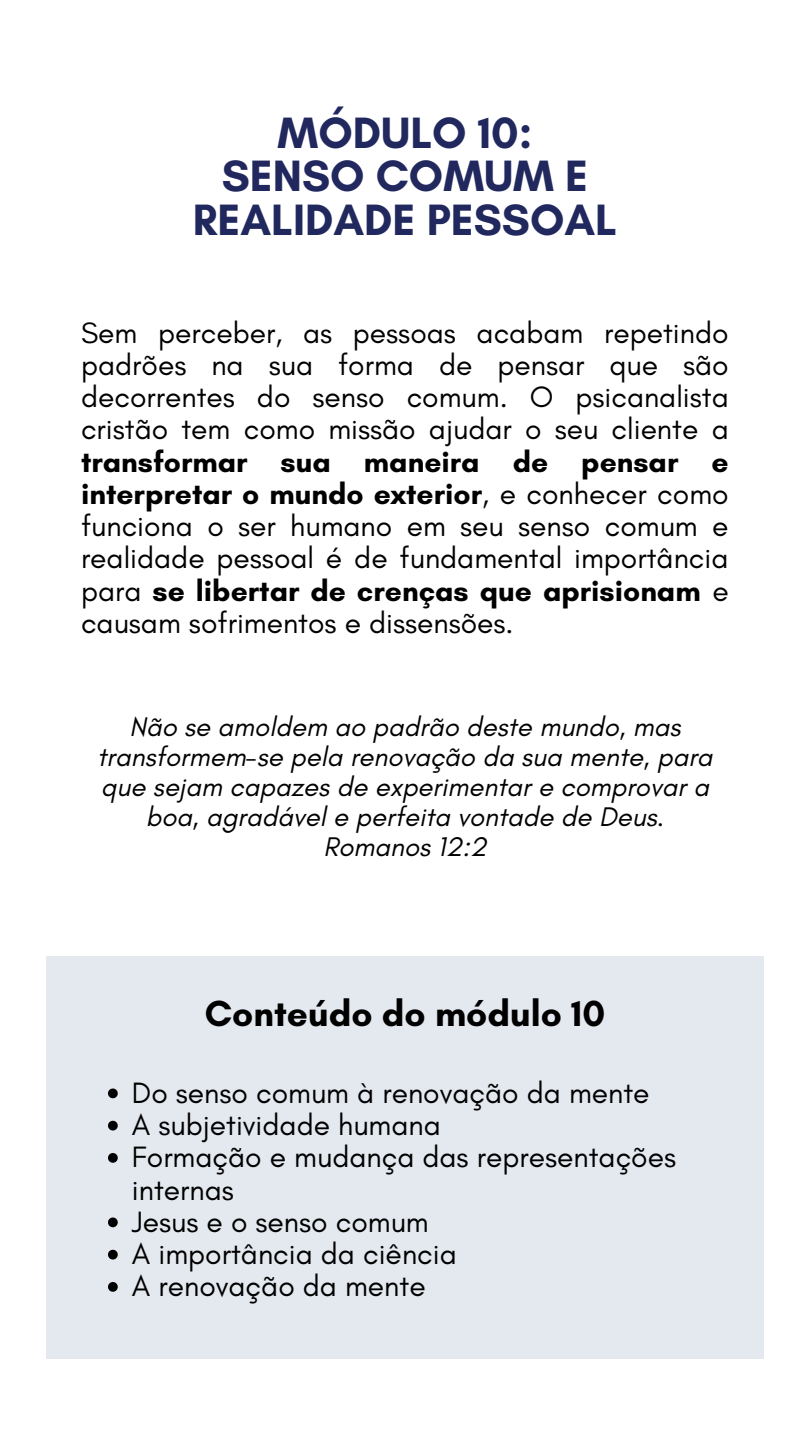
<style>
.page{position:relative;width:810px;height:1440px;background:#fff}
.page>*{position:absolute;margin:0;border:0;box-sizing:border-box;transform-origin:0 0}
.t1{font:700 44.7px/43.5px "Glacial Indifference";color:#20285e;text-align:center}
.t2{font:700 37px "Glacial Indifference";color:#000}
.t3{font:30px/32.2px "Glacial Indifference";color:#000;text-align:justify}
.t4{font:italic 27.5px/30px "Glacial Indifference";color:#000;text-align:center}
.s1{font-weight:700}
</style>
<div class="page">
<div style="left:46px;top:956px;width:718px;height:403px;background:#e4e9ef"></div>
<svg style="left:108px;top:1089px;width:10px;height:9px"></svg>
<svg style="left:108px;top:1121px;width:10px;height:10px"></svg>
<svg style="left:108px;top:1153px;width:10px;height:10px"></svg>
<svg style="left:108px;top:1218px;width:10px;height:9px"></svg>
<svg style="left:108px;top:1250px;width:10px;height:10px"></svg>
<svg style="left:108px;top:1282px;width:10px;height:10px"></svg>
<h1 class="t1" style="left:193px;top:111px;width:426px">MÓDULO 10:<br>SENSO COMUM E<br>REALIDADE PESSOAL</h1>
<p class="t3" style="left:81px;top:316px;width:649px">Sem perceber, as pessoas acabam repetindo padrões na sua forma de pensar que são decorrentes do senso comum. O psicanalista cristão tem como missão ajudar o seu cliente a</p>
<p class="t3" style="left:81px;top:445px;width:649px"><span class="s1">transformar sua maneira de pensar e interpretar o mundo exterior</span>, e conhecer como funciona o ser humano em seu senso comum e realidade pessoal é de fundamental importância para <span class="s1">se libertar de crenças que aprisionam</span> e causam sofrimentos e dissensões.</p>
<p class="t4" style="left:97px;top:712px;width:617px">Não se amoldem ao padrão deste mundo, mas transformem-se pela renovação da sua mente, para que sejam capazes de experimentar e comprovar a boa, agradável e perfeita vontade de Deus.<br>Romanos 12:2</p>
<p class="t2" style="left:205px;top:990px;width:402px">Conteúdo do módulo 10</p>
<p class="t3" style="left:132px;top:1076px;width:546px;text-align:left">Do senso comum à renovação da mente<br>A subjetividade humana<br>Formação e mudança das representações internas<br>Jesus e o senso comum<br>A importância da ciência<br>A renovação da mente</p>
</div>
